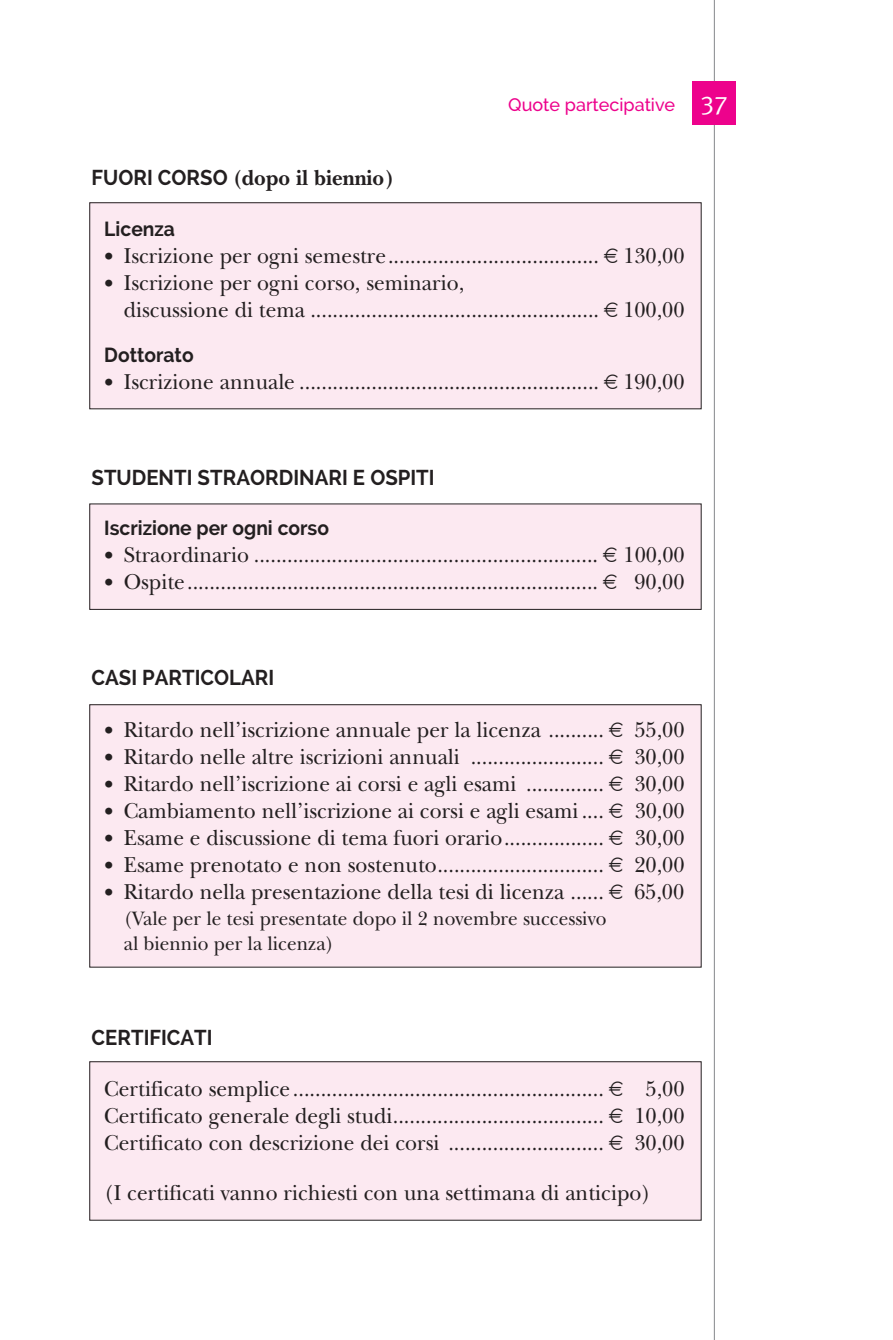
<style>
.page{position:relative;width:893px;height:1340px;background:#fff}
.page>*{position:absolute;margin:0;border:0;box-sizing:border-box;transform-origin:0 0}
.t1{font:22.5px/27px "New Baskerville";color:#231f20;scale:.95 1}
.t2{font:700 22.5px "New Baskerville";color:#231f20;scale:.95 1}
.t3{font:700 21.38px "Raleway";color:#231f20;scale:.95 1}
.t4{font:20.25px/25.4px "New Baskerville";color:#231f20;scale:.95 1}
.t5{font:700 20.25px "Raleway";color:#231f20;scale:.95 1}
.t6{font:500 18px "Raleway";color:#ed028c}
.s1{font-family:"Meta";font-weight:400;font-size:25.88px;color:#fff}
.s2{font-family:"Raleway";font-size:21.38px}
.s3{font-size:20.25px}
</style>
<div class="page">
<div style="left:90px;top:203px;width:611px;height:206px;background:#fce9f1"></div>
<div style="left:89px;top:202px;width:613px;height:207px;border:1px solid #231f20"></div>
<div style="left:90px;top:504px;width:611px;height:105px;background:#fce9f1"></div>
<div style="left:89px;top:503px;width:613px;height:107px;border:1px solid #231f20"></div>
<div style="left:90px;top:704px;width:611px;height:263px;background:#fce9f1"></div>
<div style="left:89px;top:704px;width:613px;height:263px;border:1px solid #231f20"></div>
<div style="left:90px;top:1061px;width:611px;height:159px;background:#fce9f1"></div>
<div style="left:89px;top:1061px;width:613px;height:159px;border:1px solid #231f20"></div>
<hr style="left:714px;top:0;width:1px;height:1339px;background:#939598">
<div style="left:692px;top:81px;width:44px;height:44px;background:#ed028c"></div>
<p class="t6" style="left:508px;top:97px;width:222px">Quote partecipative <span class="s1">37</span></p>
<p class="t2" style="left:92px;top:169px;width:318px"><span class="s2">FUORI CORSO</span> (dopo il biennio)</p>
<p class="t5" style="left:104px;top:221px;width:76px">Licenza</p>
<p class="t1" style="left:104px;top:244px;width:612px"><span class="s3">•</span> Iscrizione per ogni semestre...................................... 130,00</p>
<p class="t1" style="left:124px;top:271px;width:592px;text-indent:-19px"><span class="s3">•</span> Iscrizione per ogni corso, seminario,<br>discussione di tema .................................................... 100,00</p>
<p class="t5" style="left:104px;top:347px;width:96px">Dottorato</p>
<p class="t1" style="left:104px;top:371px;width:612px"><span class="s3">•</span> Iscrizione annuale ...................................................... 190,00</p>
<p class="t3" style="left:92px;top:469px;width:363px">STUDENTI STRAORDINARI E OSPITI</p>
<p class="t5" style="left:104px;top:520px;width:238px">Iscrizione per ogni corso</p>
<p class="t1" style="left:104px;top:544px;width:612px"><span class="s3">•</span> Straordinario .............................................................. 100,00</p>
<p class="t1" style="left:104px;top:571px;width:521px"><span class="s3">•</span> Ospite..........................................................................</p>
<p class="t1" style="left:634px;top:571px;width:54px">90,00</p>
<p class="t3" style="left:92px;top:669px;width:194px">CASI PARTICOLARI</p>
<p class="t1" style="left:104px;top:719px;width:527px"><span class="s3">•</span> Ritardo nell’iscrizione annuale per la licenza ..........</p>
<p class="t1" style="left:634px;top:719px;width:54px">55,00</p>
<p class="t1" style="left:104px;top:746px;width:527px"><span class="s3">•</span> Ritardo nelle altre iscrizioni annuali ........................</p>
<p class="t1" style="left:634px;top:746px;width:54px">30,00</p>
<p class="t1" style="left:104px;top:773px;width:527px"><span class="s3">•</span> Ritardo nell’iscrizione ai corsi e agli esami ..............</p>
<p class="t1" style="left:634px;top:773px;width:54px">30,00</p>
<p class="t1" style="left:104px;top:800px;width:527px"><span class="s3">•</span> Cambiamento nell’iscrizione ai corsi e agli esami ....</p>
<p class="t1" style="left:635px;top:800px;width:54px">30,00</p>
<p class="t1" style="left:104px;top:827px;width:527px"><span class="s3">•</span> Esame e discussione di tema fuori orario..................</p>
<p class="t1" style="left:635px;top:827px;width:54px">30,00</p>
<p class="t1" style="left:104px;top:854px;width:527px"><span class="s3">•</span> Esame prenotato e non sostenuto..............................</p>
<p class="t1" style="left:634px;top:854px;width:54px">20,00</p>
<p class="t1" style="left:104px;top:881px;width:527px"><span class="s3">•</span> Ritardo nella presentazione della tesi di licenza ......</p>
<p class="t1" style="left:634px;top:881px;width:54px">65,00</p>
<p class="t4" style="left:124px;top:907px;width:510px">(Vale per le tesi presentate dopo il 2 novembre successivo al biennio per la licenza)</p>
<p class="t3" style="left:92px;top:1029px;width:129px">CERTIFICATI</p>
<p class="t1" style="left:104px;top:1077px;width:527px">Certificato semplice........................................................</p>
<p class="t1" style="left:646px;top:1077px;width:42px">5,00</p>
<p class="t1" style="left:104px;top:1104px;width:527px">Certificato generale degli studi......................................</p>
<p class="t1" style="left:634px;top:1104px;width:54px">10,00</p>
<p class="t1" style="left:104px;top:1131px;width:527px">Certificato con descrizione dei corsi ............................</p>
<p class="t1" style="left:634px;top:1131px;width:54px">30,00</p>
<p class="t1" style="left:104px;top:1182px;width:577px">(I certificati vanno richiesti con una settimana di anticipo)</p>
</div>
